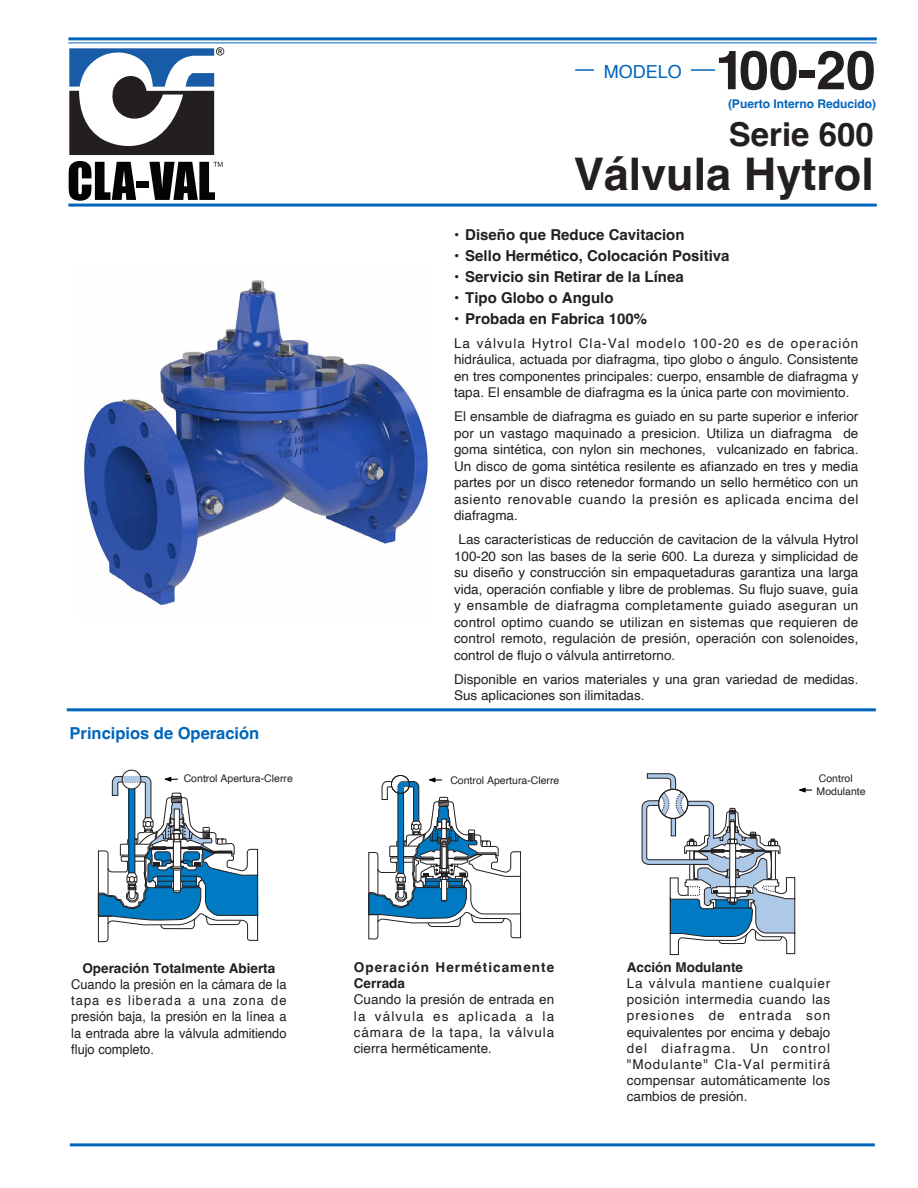
<style>
.page{position:relative;width:918px;height:1188px;background:#fff}
.page>*{position:absolute;margin:0;border:0;box-sizing:border-box;transform-origin:0 0}
.t1{font:700 54px "Helvetica";color:#231f20}
.t2{font:700 45px "Helvetica";color:#231f20}
.t3{font:700 33px "Helvetica";color:#231f20}
.t4{font:18px "Helvetica";color:#0065bd}
.t5{font:700 16.5px "Helvetica";color:#0065bd}
.t6{font:700 15px "Helvetica";color:#231f20}
.t7{font:13.5px/16.5px "Helvetica";color:#231f20;text-align:justify}
.t8{font:13.5px/16.2px "Helvetica";color:#231f20;text-align:justify;scale:.95 1}
.t9{font:700 13.5px "Helvetica";color:#231f20}
.t10{font:700 13.5px/16.2px "Helvetica";letter-spacing:.075em;color:#231f20}
.t11{font:700 12px "Helvetica";color:#0065bd}
.t12{font:10.5px "Helvetica";color:#231f20}
</style>
<div class="page">
<hr style="left:68px;top:37px;width:809px;height:3px;background:#0065bd">
<hr style="left:68px;top:42px;width:809px;height:1px;background:#0065bd">
<svg style="left:69px;top:161px;width:67px;height:40px"></svg>
<div style="left:137px;top:181px;width:12px;height:7px;background:#040503"></div>
<svg style="left:69px;top:47px;width:155px;height:108px"></svg>
<svg style="left:149px;top:162px;width:74px;height:38px"></svg>
<hr style="left:70px;top:1143px;width:805px;height:3px;background:#0065bd">
<hr style="left:68px;top:204px;width:809px;height:3px;background:#0065bd">
<hr style="left:67px;top:708px;width:809px;height:3px;background:#0065bd">
<hr style="left:575px;top:69px;width:140px;height:2px;background:#0065bd">
<div style="left:595px;top:63px;width:96px;height:20px;background:#fff"></div>
<div style="left:122px;top:770px;width:19px;height:19px;border:1px solid #231f20;border-radius:50%"></div>
<img style="left:84px;top:280px;width:345px;height:326px">
<svg style="left:98px;top:776px;width:160px;height:166px"></svg>
<svg style="left:368px;top:775px;width:153px;height:164px"></svg>
<svg style="left:641px;top:773px;width:171px;height:182px"></svg>
<p class="t4" style="left:604px;top:64px;width:80px">MODELO</p>
<p class="t1" style="left:715px;top:48px;width:162px">100-20</p>
<p class="t11" style="left:728px;top:99px;width:150px">(Puerto Interno Reducido)</p>
<p class="t3" style="left:729px;top:120px;width:146px">Serie 600</p>
<p class="t2" style="left:574px;top:156px;width:302px">Válvula Hytrol</p>
<p class="t5" style="left:70px;top:726px;width:191px">Principios de Operación</p>
<p class="t6" style="left:454px;top:228px;width:232px">• Diseño que Reduce Cavitacion</p>
<p class="t6" style="left:454px;top:249px;width:277px">• Sello Hermético, Colocación Positiva</p>
<p class="t6" style="left:454px;top:270px;width:231px">• Servicio sin Retirar de la Línea</p>
<p class="t6" style="left:454px;top:291px;width:161px">• Tipo Globo o Angulo</p>
<p class="t6" style="left:454px;top:312px;width:194px">• Probada en Fabrica 100%</p>
<p class="t7" style="left:454px;top:336px;width:406px">La válvula Hytrol Cla-Val modelo 100-20 es de operación hidráulica, actuada por diafragma, tipo globo o ángulo. Consistente en tres componentes principales: cuerpo, ensamble de diafragma y tapa. El ensamble de diafragma es la única parte con movimiento.</p>
<p class="t7" style="left:454px;top:410px;width:406px">El ensamble de diafragma es guiado en su parte superior e inferior por un vastago maquinado a presicion. Utiliza un diafragma de goma sintética, con nylon sin mechones, vulcanizado en fabrica.<br>Un disco de goma sintética resilente es afianzado en tres y media partes por un disco retenedor formando un sello hermético con un asiento renovable cuando la presión es aplicada encima del diafragma.</p>
<p class="t7" style="left:454px;top:533px;width:406px;text-indent:4px">Las características de reducción de cavitacion de la válvula Hytrol 100-20 son las bases de la serie 600. La dureza y simplicidad de su diseño y construcción sin empaquetaduras garantiza una larga vida, operación confiable y libre de problemas. Su flujo suave, guía y ensamble de diafragma completamente guiado aseguran un control optimo cuando se utilizan en sistemas que requieren de control remoto, regulación de presión, operación con solenoides, control de flujo o válvula antirretorno.</p>
<p class="t7" style="left:454px;top:672px;width:406px">Disponible en varios materiales y una gran variedad de medidas.<br>Sus aplicaciones son ilimitadas.</p>
<p class="t12" style="left:184px;top:774px;width:111px">Control Apertura-Clerre</p>
<p class="t12" style="left:450px;top:775px;width:111px">Control Apertura-Clerre</p>
<p class="t12" style="left:819px;top:774px;width:35px">Control</p>
<p class="t12" style="left:817px;top:787px;width:51px">Modulante</p>
<p class="t9" style="left:82px;top:962px;width:194px">Operación Totalmente Abierta</p>
<p class="t8" style="left:71px;top:977px;width:228px">Cuando la presión en la cámara de la tapa es liberada a una zona de presión baja, la presión en la línea a la entrada abre la válvula admitiendo flujo completo.</p>
<p class="t10" style="left:354px;top:960px;width:202px">Operación Herméticamente<br>Cerrada</p>
<p class="t7" style="left:354px;top:993px;width:202px">Cuando la presión de entrada en la válvula es aplicada a la cámara de la tapa, la válvula cierra herméticamente.</p>
<p class="t9" style="left:627px;top:961px;width:118px">Acción Modulante</p>
<p class="t7" style="left:627px;top:976px;width:205px">La válvula mantiene cualquier posición intermedia cuando las presiones de entrada son equivalentes por encima y debajo del diafragma. Un control "Modulante" Cla-Val permitirá compensar automáticamente los cambios de presión.</p>
</div>
